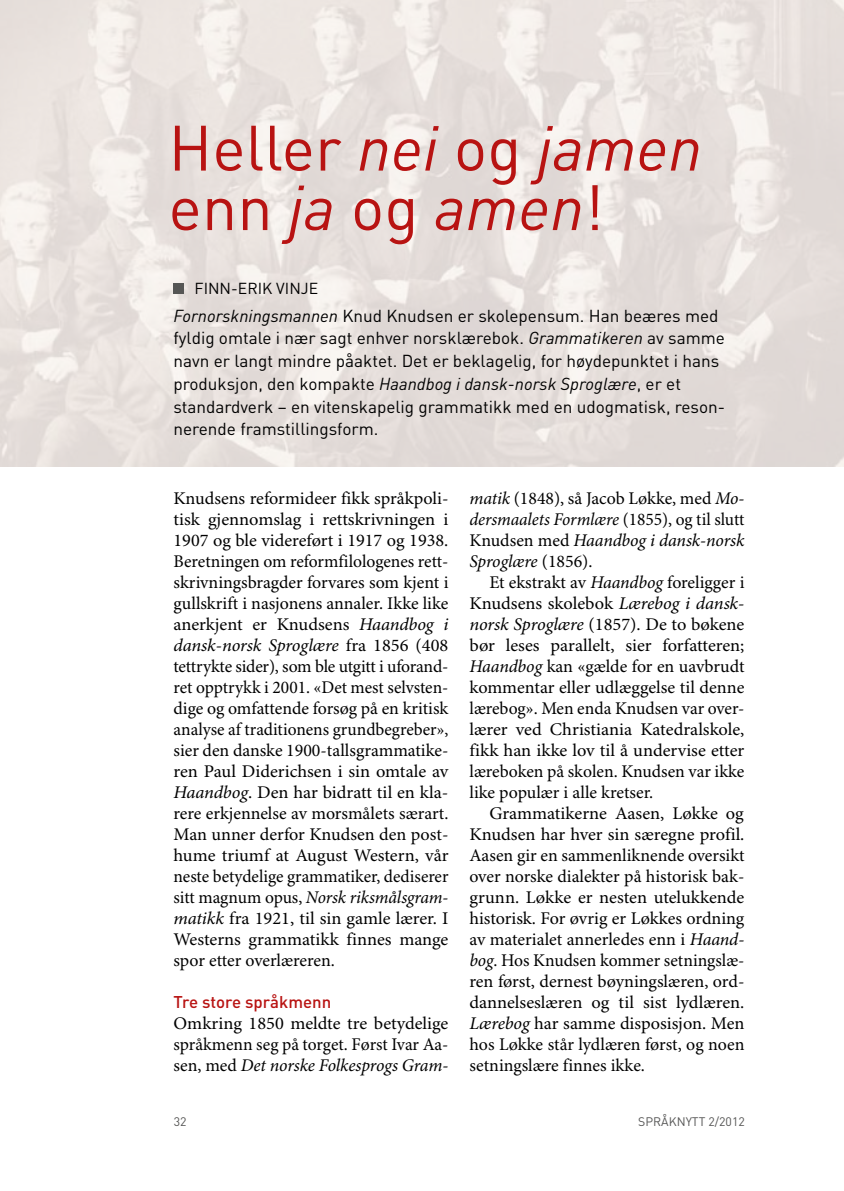
<style>
.page{position:relative;width:844px;height:1191px;background:#fff}
.page>*{position:absolute;margin:0;border:0;box-sizing:border-box;transform-origin:0 0}
.t1{font:63px/59.5px "DIN";color:#b81312}
.t2{font:17.85px/21px "Minion Pro";color:#000;text-align:justify}
.t3{font:17.15px/22.8px "DIN";color:#000}
.t4{font:500 16.8px "DIN";color:#b81312}
.t5{font:15.75px "DIN";color:#000}
.t6{font:12.25px "DIN";color:#565655}
.s1{font-style:italic}
</style>
<div class="page">
<img style="left:0;top:0;width:843px;height:466px">
<div style="left:173px;top:283px;width:11px;height:11px;background:#565655"></div>
<h1 class="t1" style="left:168px;top:117px;width:535px">H eller <span class="s1">nei</span> og <span class="s1">jamen </span>enn <span class="s1">ja</span> og <span class="s1">amen</span>!</h1>
<p class="t5" style="left:194px;top:278px;width:123px">FINN-ERIK VINJE</p>
<p class="t3" style="left:173px;top:304px;width:553px"><span class="s1">Fornorskningsmannen</span> Knud Knudsen er skolepensum. H an beæres med fyldig omtale i nær sagt enhver norsklærebok. <span class="s1">Grammatikeren</span> av samme navn er langt mindre påaktet. Det er beklagelig, for høydepunktet i hans produksjon, den kompakte <span class="s1">Haandbog i dansk-norsk Sproglære</span>, er et standardverk – en vitenskapelig grammatikk med en udogmatisk, reson&shy;nerende framstillingsform.</p>
<p class="t2" style="left:173px;top:489px;width:276px">Knudsens reformideer fikk språkpoli&shy;tisk gjennomslag i rettskrivningen i 1907 og ble videreført i 1917 og 1938.<br>Beretningen om reformfilologenes rett&shy;skrivningsbragder forvares som kjent i gullskrift i nasjonens annaler. Ikke like anerkjent er Knudsens <span class="s1">Haandbog i dansk-norsk Sproglære</span> fra 1856 (408 tettrykte sider), som ble utgitt i uforand&shy;ret opptrykk i 2001. «Det mest selvsten&shy;dige og omfattende forsøg på en kritisk analyse af traditionens grundbegreber», sier den danske 1900-tallsgrammatike&shy;ren Paul Diderichsen i sin omtale av <span class="s1">Haandbog</span>. Den har bidratt til en kla&shy;rere erkjennelse av morsmålets særart.<br>Man unner derfor Knudsen den post&shy;hume triumf at August Western, vår neste betydelige grammatiker, dediserer sitt magnum opus, <span class="s1">Norsk riksmålsgram&shy;matikk</span> fra 1921, til sin gamle lærer. I Westerns grammatikk finnes mange spor etter overlæreren.</p>
<p class="t4" style="left:173px;top:991px;width:159px">Tre store språkmenn</p>
<p class="t2" style="left:173px;top:1014px;width:276px">Omkring 1850 meldte tre betydelige språkmenn seg på torget. Først Ivar Aa&shy;sen, med <span class="s1">Det norske Folkesprogs Gram-</span></p>
<p class="t2" style="left:469px;top:489px;width:276px"><span class="s1">matik</span> (1848), så Jacob Løkke, med <span class="s1">Mo&shy;dersmaalets Formlære</span> (1855), og til slutt Knudsen med <span class="s1">Haandbog i dansk-norsk Sproglære</span> (1856).</p>
<p class="t2" style="left:469px;top:573px;width:276px;text-indent:20px">Et ekstrakt av <span class="s1">Haandbog</span> foreligger i Knudsens skolebok <span class="s1">Lærebog i dansk&shy;norsk Sproglære</span> (1857). De to bøkene bør leses parallelt, sier forfatteren; <span class="s1">Haandbog</span> kan «gælde for en uavbrudt kommentar eller udlæggelse til denne lærebog». Men enda Knudsen var over&shy;lærer ved Christiania Katedralskole, fikk han ikke lov til å undervise etter læreboken på skolen. Knudsen var ikke like populær i alle kretser.</p>
<p class="t2" style="left:469px;top:804px;width:276px;text-indent:20px">Grammatikerne Aasen, Løkke og Knudsen har hver sin særegne profil.<br>Aasen gir en sammenliknende oversikt over norske dialekter på historisk bak&shy;grunn. Løkke er nesten utelukkende historisk. For øvrig er Løkkes ordning av materialet annerledes enn i <span class="s1">Haand&shy;bog</span>. Hos Knudsen kommer setningslæ&shy;ren først, dernest bøyningslæren, ord&shy;dannelseslæren og til sist lydlæren.<br><span class="s1">Lærebog</span> har samme disposisjon. Men hos Løkke står lydlæren først, og noen setningslære finnes ikke.</p>
<p class="t6" style="left:174px;top:1113px;width:14px">32</p>
<p class="t6" style="left:638px;top:1113px;width:16px">SPRÅ</p>
<p class="t6" style="left:668px;top:1113px;width:78px">KNYTT 2/2012</p>
</div>
